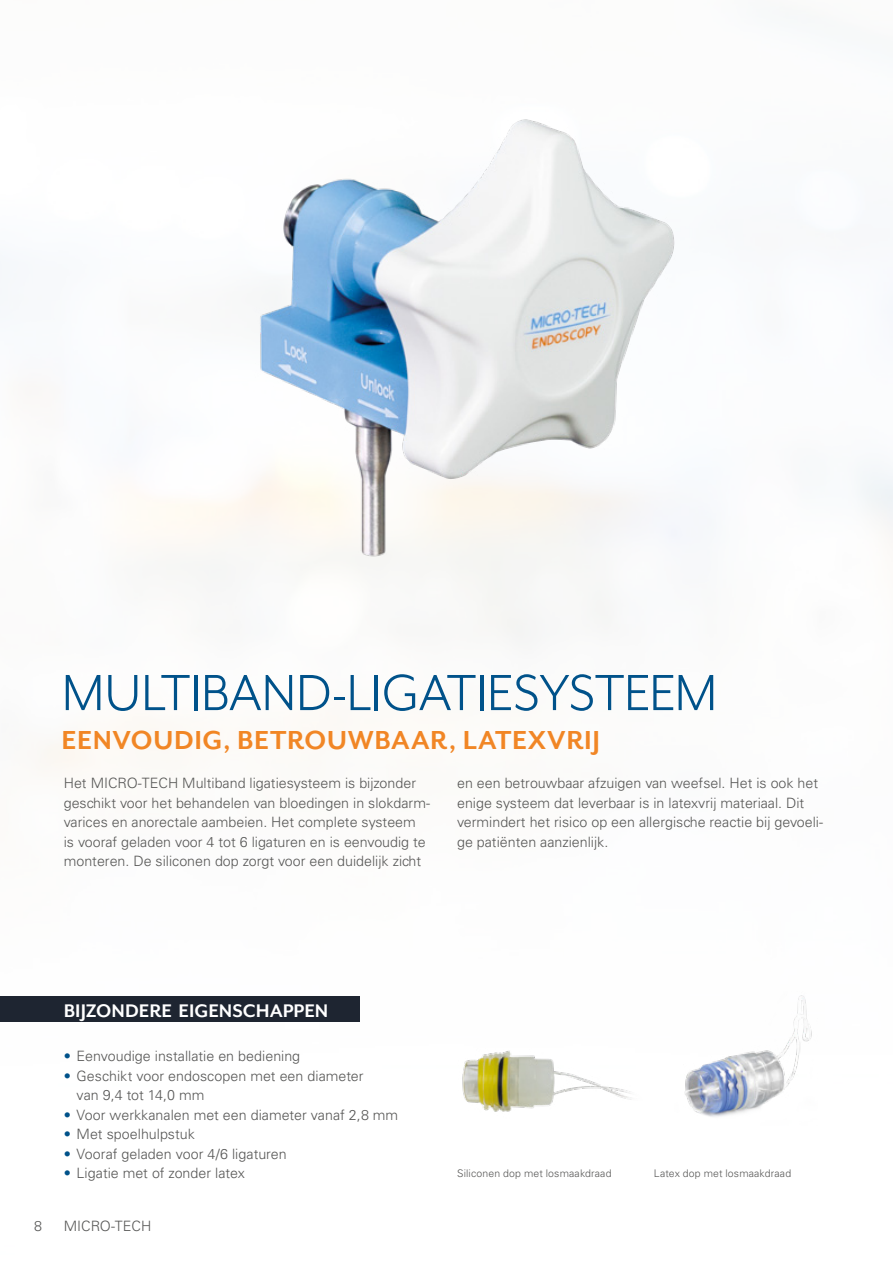
<style>
.page{position:relative;width:893px;height:1263px;background:#fff}
.page>*{position:absolute;margin:0;border:0;box-sizing:border-box;transform-origin:0 0}
.Headline_Innen_NEW{font:58.5px "Mr Eaves San OT";letter-spacing:-.01em;color:#00528a}
.Headline_Sub_NEW{font:700 30px "Mr Eaves San OT";letter-spacing:.02em;color:#f18625}
.Bullit_Headline_NEW{font:700 21px "Mr Eaves San OT";color:#fff}
.Copy_NEW{font:300 14.25px/19.5px "Univers LT Std";color:#575756}
.BU_NEW{font:300 10.5px "Univers LT Std";letter-spacing:.015em;color:#575756}
.s1{color:#00528a}
</style>
<div class="page">
<img style="left:0;top:261px;width:893px;height:761px">
<img style="left:462px;top:1050px;width:169px;height:62px">
<img style="left:674px;top:991px;width:144px;height:126px">
<img style="left:209px;top:119px;width:521px;height:487px">
<div style="left:0;top:996px;width:359px;height:26px;background:#1e2531"></div>
<p class="Headline_Innen_NEW" style="left:62px;top:661px;width:657px">MULTIBAND-LIGATIESYSTEEM</p>
<p class="Headline_Sub_NEW" style="left:62px;top:723px;width:540px">EENVOUDIG, BETROUWBAAR, LATEXVRIJ</p>
<p class="Copy_NEW" style="left:64px;top:773px;width:368px">Het MICRO-TECH Multiband ligatiesysteem is bijzonder geschikt voor het behandelen van bloedingen in slokdarm&shy;varices en anorectale aambeien. Het complete systeem<br>is vooraf geladen voor 4 tot 6 ligaturen en is eenvoudig te monteren. De siliconen dop zorgt voor een duidelijk zicht</p>
<p class="Copy_NEW" style="left:457px;top:773px;width:367px">en een betrouwbaar afzuigen van weefsel. Het is ook het enige systeem dat leverbaar is in latexvrij materiaal. Dit vermindert het risico op een allergische reactie bij gevoeli&shy;ge patiënten aanzienlijk.</p>
<p class="Bullit_Headline_NEW" style="left:64px;top:998px;width:266px">BIJZONDERE EIGENSCHAPPEN</p>
<p class="Copy_NEW" style="left:64px;top:1046px;width:238px"><span class="s1">•</span> Eenvoudige installatie en bediening</p>
<p class="Copy_NEW" style="left:77px;top:1066px;width:288px;text-indent:-13px"><span class="s1">•</span> Geschikt voor endoscopen met een diameter van 9,4 tot 14,0 mm</p>
<p class="Copy_NEW" style="left:64px;top:1105px;width:336px"><span class="s1">•</span> Voor werkkanalen met een diameter vanaf 2,8 mm</p>
<p class="Copy_NEW" style="left:64px;top:1124px;width:133px"><span class="s1">•</span> Met spoelhulpstuk</p>
<p class="Copy_NEW" style="left:64px;top:1144px;width:224px"><span class="s1">•</span> Vooraf geladen voor 4/6 ligaturen</p>
<p class="Copy_NEW" style="left:64px;top:1163px;width:183px"><span class="s1">•</span> Ligatie met of zonder latex</p>
<p class="BU_NEW" style="left:457px;top:1167px;width:156px">Siliconen dop met losmaakdraad</p>
<p class="BU_NEW" style="left:654px;top:1167px;width:139px">Latex dop met losmaakdraad</p>
<p class="Copy_NEW" style="left:34px;top:1216px;width:9px">8</p>
<p class="Copy_NEW" style="left:64px;top:1216px;width:89px">MICRO-TECH</p>
</div>
